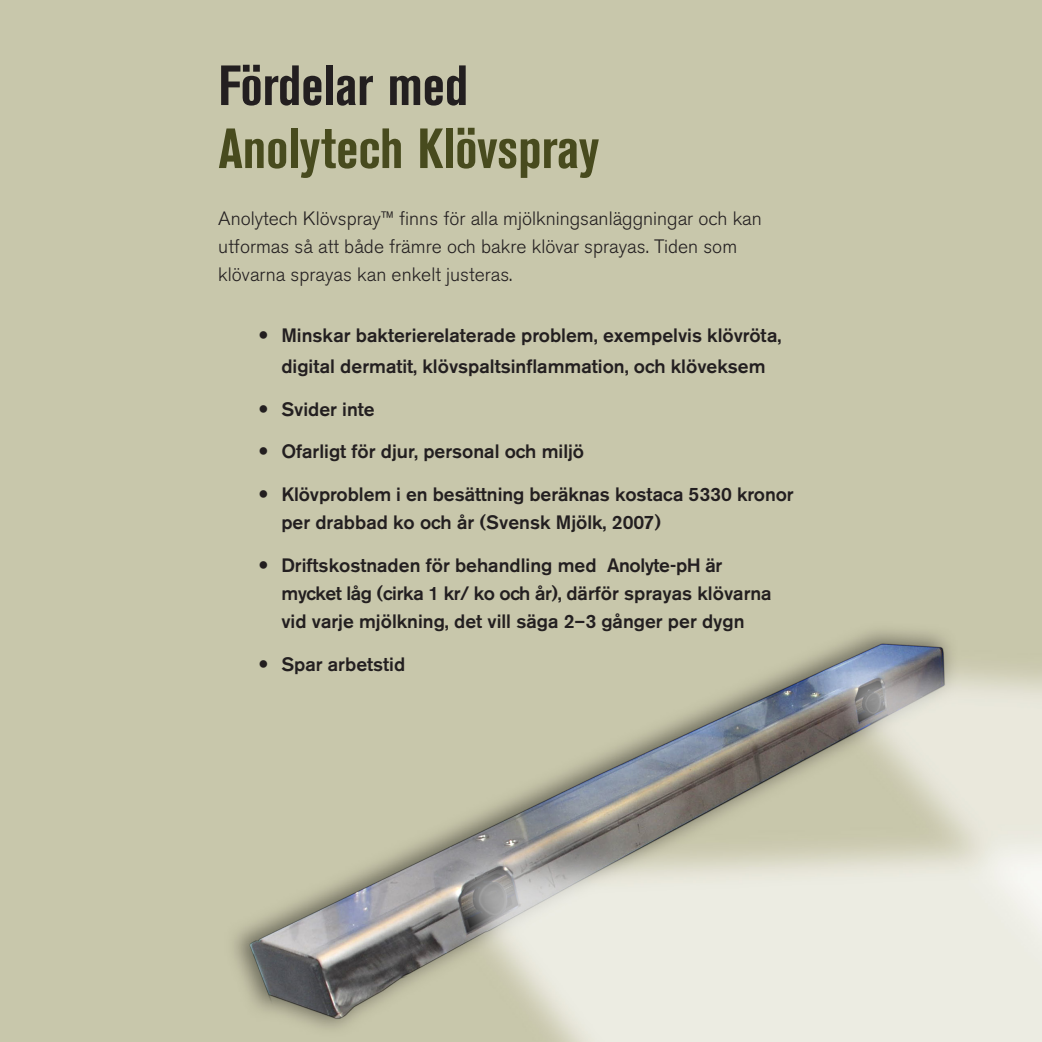
<style>
.page{position:relative;width:1042px;height:1042px;background:#fff}
.page>*{position:absolute;margin:0;border:0;box-sizing:border-box;transform-origin:0 0}
.t1{font:700 condensed 56px "Akzidenz Grotesk BE";color:#484b1e}
.t2{font:700 condensed 56px "Akzidenz Grotesk BE";color:#231f20}
.t3{font:500 19.25px/28px "Akzidenz Grotesk BE";color:#231f20}
.t4{font:300 19.25px/28px "Akzidenz Grotesk BE";color:#231f20}
</style>
<div class="page">
<img style="left:0;top:0;width:1042px;height:1042px">
<svg style="left:260px;top:331px;width:7px;height:8px"></svg>
<svg style="left:260px;top:405px;width:7px;height:7px"></svg>
<svg style="left:260px;top:448px;width:7px;height:7px"></svg>
<svg style="left:260px;top:490px;width:7px;height:8px"></svg>
<svg style="left:260px;top:561px;width:7px;height:8px"></svg>
<svg style="left:260px;top:660px;width:7px;height:8px"></svg>
<p class="t2" style="left:218px;top:54px;width:251px">Fördelar med</p>
<p class="t1" style="left:218px;top:117px;width:382px">Anolytech Klövspray</p>
<p class="t4" style="left:218px;top:205px;width:545px">Anolytech Klövspray™ finns för alla mjölkningsanläggningar och kan utformas så att både främre och bakre klövar sprayas. Tiden som klövarna sprayas kan enkelt justeras.</p>
<p class="t3" style="left:281px;top:321px;width:502px">Minskar bakterierelaterade problem, exempelvis klövröta,</p>
<p class="t3" style="left:281px;top:352px;width:486px">digital dermatit, klövspaltsinflammation, och klöveksem</p>
<p class="t3" style="left:281px;top:395px;width:95px">Svider inte</p>
<p class="t3" style="left:281px;top:437px;width:304px">Ofarligt för djur, personal och miljö</p>
<p class="t3" style="left:281px;top:480px;width:514px">Klövproblem i en besättning beräknas kostaca 5330 kronor per drabbad ko och år (Svensk Mjölk, 2007)</p>
<p class="t3" style="left:281px;top:551px;width:442px">Driftskostnaden för behandling med Anolyte-pH är</p>
<p class="t3" style="left:281px;top:579px;width:492px">mycket låg (cirka 1 kr/ ko och år), därför sprayas klövarna</p>
<p class="t3" style="left:281px;top:607px;width:465px">vid varje mjölkning, det vill säga 2–3 gånger per dygn</p>
<p class="t3" style="left:281px;top:650px;width:125px">Spar arbetstid</p>
</div>
